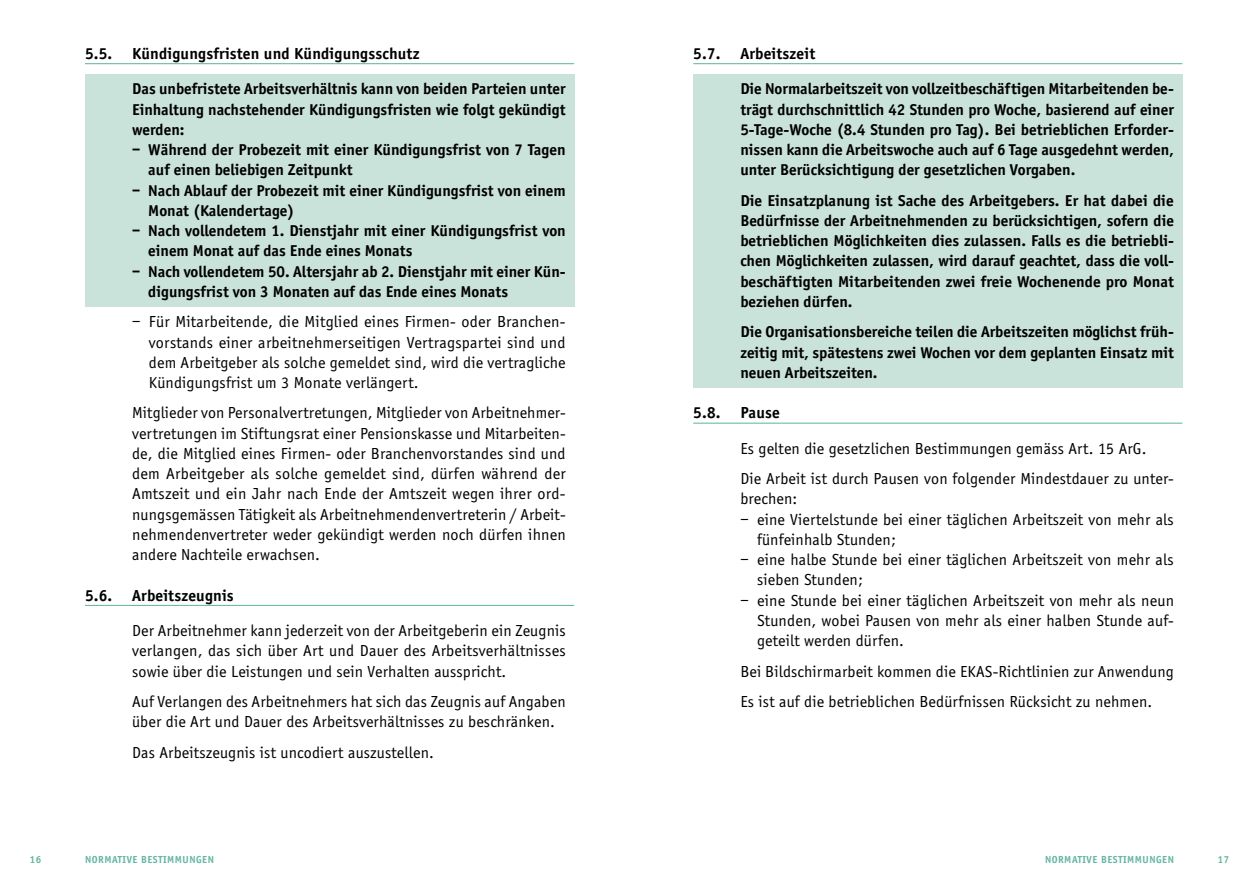
<style>
.page{position:relative;width:1259px;height:893px;background:#fff}
.page>*{position:absolute;margin:0;border:0;box-sizing:border-box;transform-origin:0 0}
.t1{font:16.5px/20.2px "Officina Sans";letter-spacing:.01em;color:#000}
.t2{font:700 16.5px "Officina Sans";letter-spacing:.01em;color:#000}
.t3{font:700 16.2px/20.2px "Officina Sans";color:#000;text-align:justify}
.t4{font:700 10.5px "Officina Sans";letter-spacing:.05em;color:#65b6a2}
</style>
<div class="page">
<hr style="left:85px;top:63px;width:489px;height:1px;background:#65b6a2">
<div style="left:85px;top:74px;width:489px;height:71px;background:#c9e2da"></div>
<div style="left:85px;top:142px;width:489px;height:43px;background:#c9e2da"></div>
<div style="left:85px;top:183px;width:489px;height:43px;background:#c9e2da"></div>
<div style="left:85px;top:223px;width:489px;height:43px;background:#c9e2da"></div>
<div style="left:85px;top:264px;width:489px;height:43px;background:#c9e2da"></div>
<hr style="left:85px;top:605px;width:489px;height:1px;background:#65b6a2">
<hr style="left:693px;top:63px;width:489px;height:1px;background:#65b6a2">
<div style="left:693px;top:74px;width:489px;height:111px;background:#c9e2da"></div>
<div style="left:693px;top:185px;width:489px;height:132px;background:#c9e2da"></div>
<div style="left:693px;top:317px;width:489px;height:71px;background:#c9e2da"></div>
<hr style="left:693px;top:423px;width:489px;height:1px;background:#65b6a2">
<p class="t2" style="left:85px;top:43px;width:336px">5.5. Kündigungsfristen und Kündigungsschutz</p>
<p class="t3" style="left:132px;top:79px;width:435px">Das unbefristete Arbeitsverhältnis kann von beiden Parteien unter Einhaltung nachstehender Kündigungsfristen wie folgt gekündigt werden:</p>
<p class="t3" style="left:148px;top:139px;width:419px;text-indent:-16px">– Während der Probezeit mit einer Kündigungsfrist von 7 Tagen auf einen beliebigen Zeitpunkt</p>
<p class="t3" style="left:148px;top:180px;width:419px;text-indent:-16px">– Nach Ablauf der Probezeit mit einer Kündigungsfrist von einem<br>Monat (Kalendertage)</p>
<p class="t3" style="left:148px;top:220px;width:419px;text-indent:-16px">– Nach vollendetem 1. Dienstjahr mit einer Kündigungsfrist von einem Monat auf das Ende eines Monats</p>
<p class="t3" style="left:148px;top:261px;width:419px;text-indent:-16px">– Nach vollendetem 50. Altersjahr ab 2. Dienstjahr mit einer Kün&shy;digungsfrist von 3 Monaten auf das Ende eines Monats</p>
<p class="t1" style="left:149px;top:312px;width:418px;text-align:justify;text-indent:-17px">– Für Mitarbeitende, die Mitglied eines Firmen- oder Branchen&shy;vorstands einer arbeitnehmerseitigen Vertragspartei sind und dem Arbeitgeber als solche gemeldet sind, wird die vertragliche Kündigungsfrist um 3 Monate verlängert.</p>
<p class="t1" style="left:132px;top:403px;width:435px;text-align:justify">Mitglieder von Personalvertretungen, Mitglieder von Arbeitnehmer&shy;vertretungen im Stiftungsrat einer Pensionskasse und Mitarbeiten&shy;de, die Mitglied eines Firmen- oder Branchenvorstandes sind und dem Arbeitgeber als solche gemeldet sind, dürfen während der Amtszeit und ein Jahr nach Ende der Amtszeit wegen ihrer ord&shy;nungsgemässen Tätigkeit als Arbeitnehmendenvertreterin / Arbeit&shy;nehmendenvertreter weder gekündigt werden noch dürfen ihnen andere Nachteile erwachsen.</p>
<p class="t2" style="left:85px;top:585px;width:150px">5.6. Arbeitszeugnis</p>
<p class="t1" style="left:132px;top:621px;width:435px;text-align:justify">Der Arbeitnehmer kann jederzeit von der Arbeitgeberin ein Zeugnis verlangen, das sich über Art und Dauer des Arbeitsverhältnisses sowie über die Leistungen und sein Verhalten ausspricht.</p>
<p class="t1" style="left:132px;top:692px;width:435px">Auf Verlangen des Arbeitnehmers hat sich das Zeugnis auf Angaben über die Art und Dauer des Arbeitsverhältnisses zu beschränken.</p>
<p class="t1" style="left:132px;top:742px;width:303px">Das Arbeitszeugnis ist uncodiert auszustellen.</p>
<p class="t2" style="left:693px;top:43px;width:124px">5.7. Arbeitszeit</p>
<p class="t3" style="left:740px;top:79px;width:435px">Die Normalarbeitszeit von vollzeitbeschäftigen Mitarbeitenden be&shy;trägt durchschnittlich 42 Stunden pro Woche, basierend auf einer 5-Tage-Woche (8.4 Stunden pro Tag). Bei betrieblichen Erforder&shy;nissen kann die Arbeitswoche auch auf 6 Tage ausgedehnt werden, unter Berücksichtigung der gesetzlichen Vorgaben.</p>
<p class="t3" style="left:740px;top:190px;width:435px">Die Einsatzplanung ist Sache des Arbeitgebers. Er hat dabei die Bedürfnisse der Arbeitnehmenden zu berücksichtigen, sofern die betrieblichen Möglichkeiten dies zulassen. Falls es die betriebli&shy;chen Möglichkeiten zulassen, wird darauf geachtet, dass die voll&shy;beschäftigten Mitarbeitenden zwei freie Wochenende pro Monat beziehen dürfen.</p>
<p class="t3" style="left:740px;top:322px;width:435px">Die Organisationsbereiche teilen die Arbeitszeiten möglichst früh&shy;zeitig mit, spätestens zwei Wochen vor dem geplanten Einsatz mit neuen Arbeitszeiten.</p>
<p class="t2" style="left:693px;top:403px;width:88px">5.8. Pause</p>
<p class="t1" style="left:740px;top:433px;width:435px;line-height:30.5px">Es gelten die gesetzlichen Bestimmungen gemäss Art. 15 ArG.<br>Die Arbeit ist durch Pausen von folgender Mindestdauer zu unter-</p>
<p class="t1" style="left:740px;top:489px;width:59px">brechen:</p>
<p class="t1" style="left:757px;top:509px;width:418px;text-indent:-17px">– eine Viertelstunde bei einer täglichen Arbeitszeit von mehr als fünfeinhalb Stunden;</p>
<p class="t1" style="left:757px;top:550px;width:418px;text-indent:-17px">– eine halbe Stunde bei einer täglichen Arbeitszeit von mehr als sieben Stunden;</p>
<p class="t1" style="left:757px;top:590px;width:418px;text-align:justify;text-indent:-17px">– eine Stunde bei einer täglichen Arbeitszeit von mehr als neun Stunden, wobei Pausen von mehr als einer halben Stunde auf&shy;geteilt werden dürfen.</p>
<p class="t1" style="left:740px;top:656px;width:435px;line-height:30.5px">Bei Bildschirmarbeit kommen die EKAS-Richtlinien zur Anwendung<br>Es ist auf die betrieblichen Bedürfnissen Rücksicht zu nehmen.</p>
<p class="t4" style="left:30px;top:853px;width:13px">16</p>
<p class="t4" style="left:85px;top:853px;width:130px">NORMATIVE BESTIMMUNGEN</p>
<p class="t4" style="left:1045px;top:853px;width:130px">NORMATIVE BESTIMMUNGEN</p>
<p class="t4" style="left:1217px;top:853px;width:13px">17</p>
</div>
